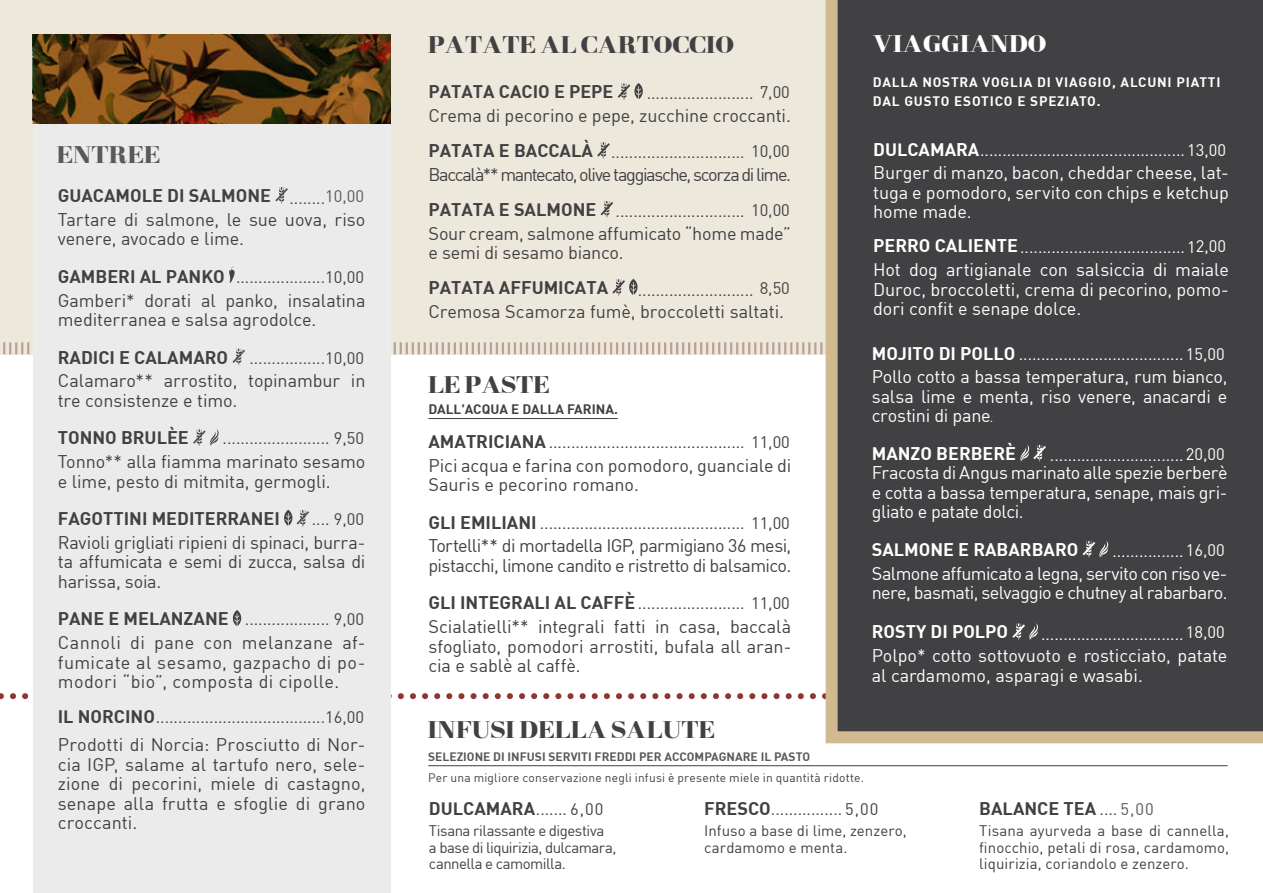
<style>
.page{position:relative;width:1263px;height:893px;background:#fff}
.page>*{position:absolute;margin:0;border:0;box-sizing:border-box;transform-origin:0 0}
.t1{font:24px "Madrid";color:#414042}
.t2{font:24px "Madrid";color:#fff}
.t3{font:24px "Madrid";color:#58595b}
.t4{font:18px/19.5px "DIN";letter-spacing:-.005em;color:#414042}
.t5{font:18px/19.5px "DIN";letter-spacing:-.01em;color:#fff;text-align:justify}
.t6{font:700 18px "DIN";color:#414042}
.t7{font:18px/19.5px "DIN";letter-spacing:-.035em;color:#414042}
.t8{font:18px/19.5px "DIN";letter-spacing:-.035em;color:#fff}
.t9{font:18px "DIN";letter-spacing:-.075em;color:#414042}
.t10{font:700 18px "DIN";color:#fff}
.t11{font:16.5px "DIN";color:#414042}
.t12{font:16.5px "DIN";color:#fff}
.t13{font:15px/16.5px "DIN";color:#414042}
.t14{font:15px/16.5px "DIN";letter-spacing:-.035em;color:#414042}
.t15{font:700 13.5px/19.5px "DIN";letter-spacing:.06em;color:#fff}
.t16{font:700 13.5px "DIN";color:#414042}
.t17{font:12px "DIN";letter-spacing:.015em;color:#414042}
.t18{font:700 12px "DIN";color:#58595b}
.s1{font-weight:700}
.s2{font-size:16.5px;color:#58595b}
.s3{font-weight:700;font-size:18px}
.s4{font-family:"Univers";font-weight:300;font-stretch:ultra-condensed;font-size:16.5px}
.s5{font-weight:400;font-size:16.5px}
.s6{font-weight:400;font-size:16.5px;color:#58595b}
</style>
<div class="page">
<svg style="left:0;top:675px;width:826px;height:24px"></svg>
<div style="left:0;top:0;width:826px;height:357px;background:#ece8dc"></div>
<hr style="left:428px;top:418px;width:190px;height:1px;background:#414042">
<hr style="left:428px;top:765px;width:800px;height:1px;background:#414042">
<div style="left:826px;top:0;width:437px;height:743px;background:#414042"></div>
<svg style="left:1019px;top:444px;width:29px;height:19px"></svg>
<svg style="left:1081px;top:540px;width:28px;height:19px"></svg>
<svg style="left:1010px;top:622px;width:29px;height:19px"></svg>
<svg style="left:616px;top:82px;width:27px;height:18px"></svg>
<svg style="left:595px;top:141px;width:17px;height:18px"></svg>
<svg style="left:598px;top:200px;width:17px;height:17px"></svg>
<svg style="left:610px;top:278px;width:27px;height:18px"></svg>
<div style="left:33px;top:34px;width:357px;height:859px;background:#ebebec"></div>
<svg style="left:275px;top:187px;width:13px;height:17px"></svg>
<svg style="left:229px;top:267px;width:6px;height:16px"></svg>
<svg style="left:232px;top:348px;width:13px;height:17px"></svg>
<svg style="left:193px;top:429px;width:26px;height:17px"></svg>
<svg style="left:284px;top:509px;width:25px;height:18px"></svg>
<svg style="left:233px;top:610px;width:8px;height:16px"></svg>
<img style="left:33px;top:34px;width:357px;height:89px">
<h1 class="t3" style="left:57px;top:140px;width:105px">ENTREE</h1>
<p class="t4" style="left:58px;top:183px;width:309px;line-height:23.7px"><span class="s1">GUACAMOLE DI SALMONE</span> <sub>........</sub><span class="s2">10,00<br></span>Tartare di salmone, le sue uova, riso</p>
<p class="t4" style="left:58px;top:229px;width:188px">venere, avocado e lime.</p>
<p class="t11" style="left:58px;top:267px;width:308px"><span class="s3">GAMBERI AL PANKO</span> ....................10,00</p>
<p class="t4" style="left:58px;top:290px;width:309px">Gamberi* dorati al panko, insalatina mediterranea e salsa agrodolce.</p>
<p class="t11" style="left:58px;top:347px;width:308px"><span class="s3">RADICI E CALAMARO</span> .................10,00</p>
<p class="t4" style="left:58px;top:371px;width:309px">Calamaro** arrostito, topinambur in tre consistenze e timo.</p>
<p class="t6" style="left:58px;top:426px;width:133px">TONNO BRULÈE</p>
<p class="t11" style="left:223px;top:428px;width:143px">........................ 9,50</p>
<p class="t4" style="left:58px;top:451px;width:309px">Tonno** alla fiamma marinato sesamo e lime, pesto di mitmita, germogli.</p>
<p class="t6" style="left:58px;top:507px;width:12px">FAG</p>
<p class="t6" style="left:92px;top:507px;width:190px">OTTINI MEDITERRANEI</p>
<p class="t11" style="left:312px;top:509px;width:54px">.... 9,00</p>
<p class="t4" style="left:58px;top:532px;width:309px;text-align:justify">Ravioli grigliati ripieni di spinaci, burra&shy;ta affumicata e semi di zucca, salsa di harissa, soia.</p>
<p class="t11" style="left:58px;top:609px;width:308px"><span class="s3">PANE E MELANZANE</span> ................... 9,00</p>
<p class="t4" style="left:58px;top:632px;width:309px;text-align:justify">Cannoli di pane con melanzane af&shy;fumicate al sesamo, gazpacho di po&shy;modori “bio”, composta di cipolle.</p>
<p class="t11" style="left:58px;top:707px;width:308px"><span class="s3">IL NORCINO</span>......................................16,00</p>
<p class="t4" style="left:58px;top:734px;width:309px;text-align:justify">Prodotti di Norcia: Prosciutto di Nor&shy;cia IGP, salame al tartufo nero, sele&shy;zione di pecorini, miele di castagno, senape alla frutta e sfoglie di grano croccanti.</p>
<h1 class="t1" style="left:428px;top:30px;width:308px">PATATE AL CARTOCCIO</h1>
<p class="t6" style="left:428px;top:80px;width:187px">PATATA CACIO E PEPE</p>
<p class="t11" style="left:647px;top:83px;width:145px">........................ 7,00</p>
<p class="t4" style="left:428px;top:106px;width:364px">Crema di pecorino e pepe, zucchine croccanti.</p>
<p class="t11" style="left:428px;top:142px;width:363px"><span class="s3">PATATA E BACCALÀ</span> .............................. 10,00</p>
<p class="t9" style="left:428px;top:163px;width:364px">Baccalà** mantecato, olive taggiasche, scorza di lime.</p>
<p class="t6" style="left:428px;top:198px;width:121px">PATATA E SALMONE</p>
<p class="t11" style="left:615px;top:200px;width:176px">............................. 10,00</p>
<p class="t4" style="left:428px;top:223px;width:364px">Sour cream, salmone affumicato “home made” e semi di sesamo bianco.</p>
<p class="t6" style="left:428px;top:276px;width:94px">PATATA AFFUMIC</p>
<p class="t6" style="left:575px;top:276px;width:35px">ATA</p>
<p class="t11" style="left:638px;top:279px;width:154px">.......................... 8,50</p>
<p class="t4" style="left:428px;top:301px;width:357px">Cremosa Scamorza fumè, broccoletti saltati.</p>
<h1 class="t1" style="left:428px;top:371px;width:123px">LE PASTE</h1>
<p class="t16" style="left:428px;top:400px;width:191px">DALL'ACQUA E DALLA FARINA.</p>
<p class="t11" style="left:428px;top:432px;width:363px"><span class="s3">AMATRICIANA</span> ............................................ 11,00</p>
<p class="t4" style="left:428px;top:455px;width:364px">Pici acqua e farina con pomodoro, guanciale di<br>Sauris e pecorino romano.</p>
<p class="t11" style="left:428px;top:512px;width:363px"><span class="s3">GLI EMILIANI</span> .............................................. 11,00</p>
<p class="t7" style="left:428px;top:536px;width:364px">Tortelli** di mortadella IGP, parmigiano 36 mesi, pistacchi, limone candito e ristretto di balsamico.</p>
<p class="t11" style="left:428px;top:593px;width:363px"><span class="s3">GLI INTEGRALI AL CAFFÈ</span>........................ 11,00</p>
<p class="t4" style="left:428px;top:616px;width:364px;text-align:justify">Scialatielli** integrali fatti in casa, baccalà sfogliato, pomodori arrostiti, bufala all aran&shy;cia e sablè al caffè.</p>
<h1 class="t2" style="left:873px;top:29px;width:175px">VIAGGIANDO</h1>
<p class="t15" style="left:873px;top:71px;width:207px">DALLA NOSTRA VOGLIA DI VIAGG</p>
<p class="t15" style="left:873px;top:71px;width:349px;text-indent:225px">IO, ALCUNI PIATTI<br>DAL GUSTO ESOTICO E SPEZIATO.</p>
<p class="t10" style="left:873px;top:137px;width:12px">DULC</p>
<p class="t12" style="left:918px;top:140px;width:309px"><span class="s3">AMARA</span>.............................................. 13,00</p>
<p class="t5" style="left:873px;top:163px;width:357px">Burger di manzo, bacon, cheddar cheese, lat&shy;tuga e pomodoro, servito con chips e ketchup home made.</p>
<p class="t12" style="left:873px;top:237px;width:354px"><span class="s3">PERRO CALIENTE</span>..................................... 12,00</p>
<p class="t5" style="left:873px;top:259px;width:357px">Hot dog artigianale con salsiccia di maiale Duroc, broccoletti, crema di pecorino, pomo&shy;dori confit e senape dolce.</p>
<p class="t12" style="left:872px;top:344px;width:354px"><span class="s3">MOJITO DI POLLO</span> ..................................... 15,00</p>
<p class="t5" style="left:872px;top:367px;width:357px">Pollo cotto a bassa temperatura, rum bianco, salsa lime e menta, riso venere, anacardi e crostini di pane<span class="s4">.</span></p>
<p class="t10" style="left:872px;top:442px;width:146px">MANZO BERBERÈ</p>
<p class="t12" style="left:1050px;top:444px;width:176px">.............................. 20,00</p>
<p class="t5" style="left:872px;top:463px;width:357px">Fracosta di Angus marinato alle spezie berberè e cotta a bassa temperatura, senape, mais gri&shy;gliato e patate dolci.</p>
<p class="t10" style="left:872px;top:537px;width:208px">SALMONE E RABARBARO</p>
<p class="t12" style="left:1112px;top:541px;width:114px">................ 16,00</p>
<p class="t8" style="left:872px;top:563px;width:357px">Salmone affumicato a legna, servito con riso ve&shy;nere, basmati, selvaggio e chutney al rabarbaro.</p>
<p class="t10" style="left:872px;top:620px;width:138px">ROSTY DI POLPO</p>
<p class="t12" style="left:1041px;top:624px;width:185px">................................ 18,00</p>
<p class="t5" style="left:872px;top:645px;width:357px">Polpo* cotto sottovuoto e rosticciato, patate al cardamomo, asparagi e wasabi.</p>
<h1 class="t1" style="left:428px;top:715px;width:289px">INFUSI DELLA SALUTE</h1>
<p class="t18" style="left:428px;top:749px;width:383px">SELEZIONE DI INFUSI SERVITI FREDDI PER ACCOMPAGNARE IL PASTO</p>
<p class="t17" style="left:428px;top:770px;width:437px">Per una migliore conservazione negli infusi è presente miele in quantità ridotte.</p>
<p class="t11" style="left:429px;top:799px;width:176px"><span class="s3">DULCAMARA</span>....... 6,00</p>
<p class="t14" style="left:429px;top:822px;width:189px">Tisana rilassante e digestiva<br>a base di liquirizia, dulcamara, cannella e camomilla.</p>
<p class="t11" style="left:704px;top:799px;width:176px"><span class="s3">FRESCO</span>................ 5,00</p>
<p class="t13" style="left:704px;top:822px;width:204px">Infuso a base di lime, zenzero, cardamomo e menta.</p>
<p class="t6" style="left:979px;top:797px;width:176px">BALANCE TEA <span class="s5">....</span> <span class="s6">5,00</span></p>
<p class="t13" style="left:979px;top:822px;width:251px;text-align:justify">Tisana ayurveda a base di cannella, finocchio, petali di rosa, cardamomo, liquirizia, coriandolo e zenzero.</p>
</div>
